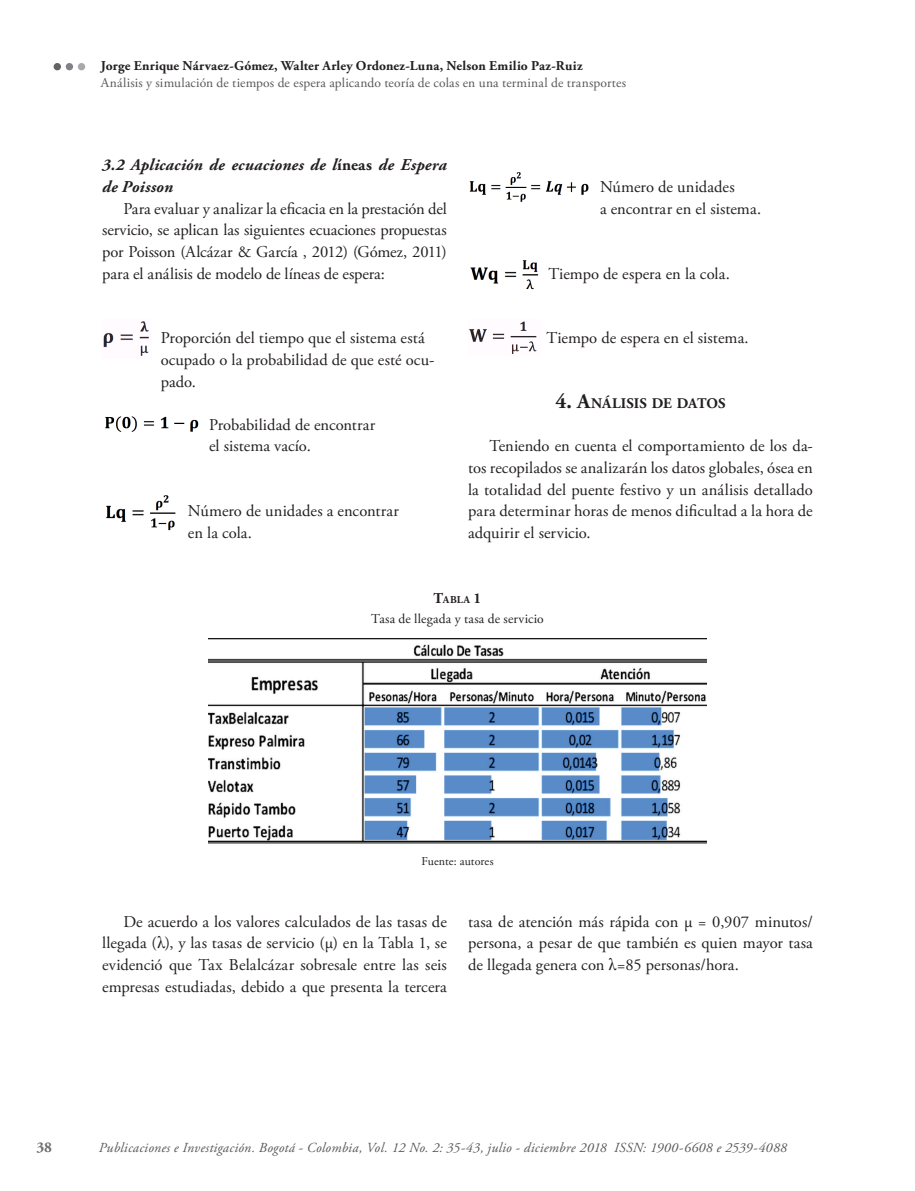
<style>
.page{position:relative;width:915px;height:1191px;background:#fff}
.page>*{position:absolute;margin:0;border:0;box-sizing:border-box;transform-origin:0 0}
.TEXTO_CORRIDO{font:16.5px/21.6px "Adobe Garamond Pro";color:#231f20;text-align:justify}
._3_Subtitulos{font:italic 700 16.5px/21.6px "Adobe Garamond Pro";letter-spacing:.015em;color:#231f20}
.t1{font:700 15px "Adobe Garamond Pro";color:#6c6d70}
._3_TITULOS{font:700 14.7px "Adobe Garamond Pro";letter-spacing:.005em;color:#231f20}
.t2{font:italic 13.8px "Adobe Garamond Pro";letter-spacing:.02em;color:#57585a}
.t3{font:13.5px "Adobe Garamond Pro";letter-spacing:.01em;color:#57585a}
.t4{font:700 13.5px "Adobe Garamond Pro";letter-spacing:.015em;color:#231f20}
._3_Titulo_Tabla_Seg{font:13.5px "Adobe Garamond Pro";color:#231f20}
.Fuente{font:12px "Adobe Garamond Pro";color:#231f20}
._3_Titulo_Tabla_1ra{font:700 10.5px "Adobe Garamond Pro";color:#231f20}
.s1{font-style:normal}
.s2{font-size:21px}
.s3{font-size:15px}
.s4{font-family:"Times"}
</style>
<div class="page">
<div style="left:54px;top:63px;width:7px;height:7px;background:#636366;border-radius:50%"></div>
<div style="left:66px;top:63px;width:7px;height:7px;background:#808285;border-radius:50%"></div>
<div style="left:78px;top:63px;width:7px;height:7px;background:#a8a9ad;border-radius:50%"></div>
<img style="left:103px;top:321px;width:46px;height:35px">
<img style="left:105px;top:416px;width:94px;height:16px">
<img style="left:106px;top:495px;width:70px;height:36px">
<img style="left:469px;top:172px;width:120px;height:30px">
<img style="left:470px;top:260px;width:68px;height:30px">
<img style="left:469px;top:321px;width:68px;height:33px">
<img style="left:208px;top:638px;width:498px;height:206px">
<p class="t4" style="left:101px;top:58px;width:483px">Jorge Enrique Nárvaez-Gómez, Walter Arley Ordonez-Luna, Nelson Emilio Paz-Ruiz</p>
<p class="t3" style="left:101px;top:75px;width:526px">Análisis y simulación de tiempos de espera aplicando teoría de colas en una terminal de transportes</p>
<p class="_3_Subtitulos" style="left:102px;top:155px;width:346px">3.2 Aplicación de ecuaciones de l<span class="s1">íneas</span> de Espera de Poisson</p>
<p class="TEXTO_CORRIDO" style="left:102px;top:198px;width:346px;text-indent:21px">Para evaluar y analizar la eficacia en la prestación del servicio, se aplican las siguientes ecuaciones propuestas por Poisson (Alcázar &amp; García , 2012) (Gómez, 2011) para el análisis de modelo de líneas de espera:</p>
<p class="TEXTO_CORRIDO" style="left:161px;top:328px;width:275px;text-align:left">Proporción del tiempo que el sistema está ocupado o la probabilidad de que esté ocu&shy;pado.</p>
<p class="TEXTO_CORRIDO" style="left:209px;top:414px;width:168px">Probabilidad de encontrar el sistema vacío.</p>
<p class="TEXTO_CORRIDO" style="left:188px;top:501px;width:212px">Número de unidades a encontrar en la cola.</p>
<p class="TEXTO_CORRIDO" style="left:599px;top:177px;width:162px">Número de unidades<br>a encontrar en el sistema.</p>
<p class="TEXTO_CORRIDO" style="left:548px;top:263px;width:183px">Tiempo de espera en la cola.</p>
<p class="TEXTO_CORRIDO" style="left:546px;top:328px;width:203px">Tiempo de espera en el sistema.</p>
<p class="_3_TITULOS" style="left:555px;top:395px;width:171px"><span class="s2">4. A</span>NÁLISIS DE DATOS</p>
<p class="TEXTO_CORRIDO" style="left:468px;top:436px;width:346px;text-indent:21px">Teniendo en cuenta el comportamiento de los da&shy;tos recopilados se analizarán los datos globales, ósea en la totalidad del puente festivo y un análisis detallado para determinar horas de menos dificultad a la hora de adquirir el servicio.</p>
<p class="_3_Titulo_Tabla_1ra" style="left:433px;top:593px;width:49px"><span class="s3">T</span>ABLA <span class="s3">1</span></p>
<p class="_3_Titulo_Tabla_Seg" style="left:371px;top:610px;width:174px">Tasa de llegada y tasa de servicio</p>
<p class="Fuente" style="left:421px;top:854px;width:74px">Fuente: autores</p>
<p class="TEXTO_CORRIDO" style="left:102px;top:911px;width:346px;text-indent:21px">De acuerdo a los valores calculados de las tasas de llegada (<span class="s4">λ</span>), y las tasas de servicio (µ) en la Tabla 1, se evidenció que Tax Belalcázar sobresale entre las seis empresas estudiadas, debido a que presenta la tercera</p>
<p class="TEXTO_CORRIDO" style="left:468px;top:911px;width:346px">tasa de atención más rápida con µ = 0,907 minutos/ persona, a pesar de que también es quien mayor tasa de llegada genera con <span class="s4">λ</span>=85 personas/hora.</p>
<p class="t1" style="left:36px;top:1138px;width:17px">38</p>
<p class="t2" style="left:99px;top:1139px;width:689px">Publicaciones e Investigación. Bogotá - Colombia, Vol. 12 No. 2: 35-43, julio - diciembre 2018 ISSN: 1900-6608 e 2539-4088</p>
</div>
